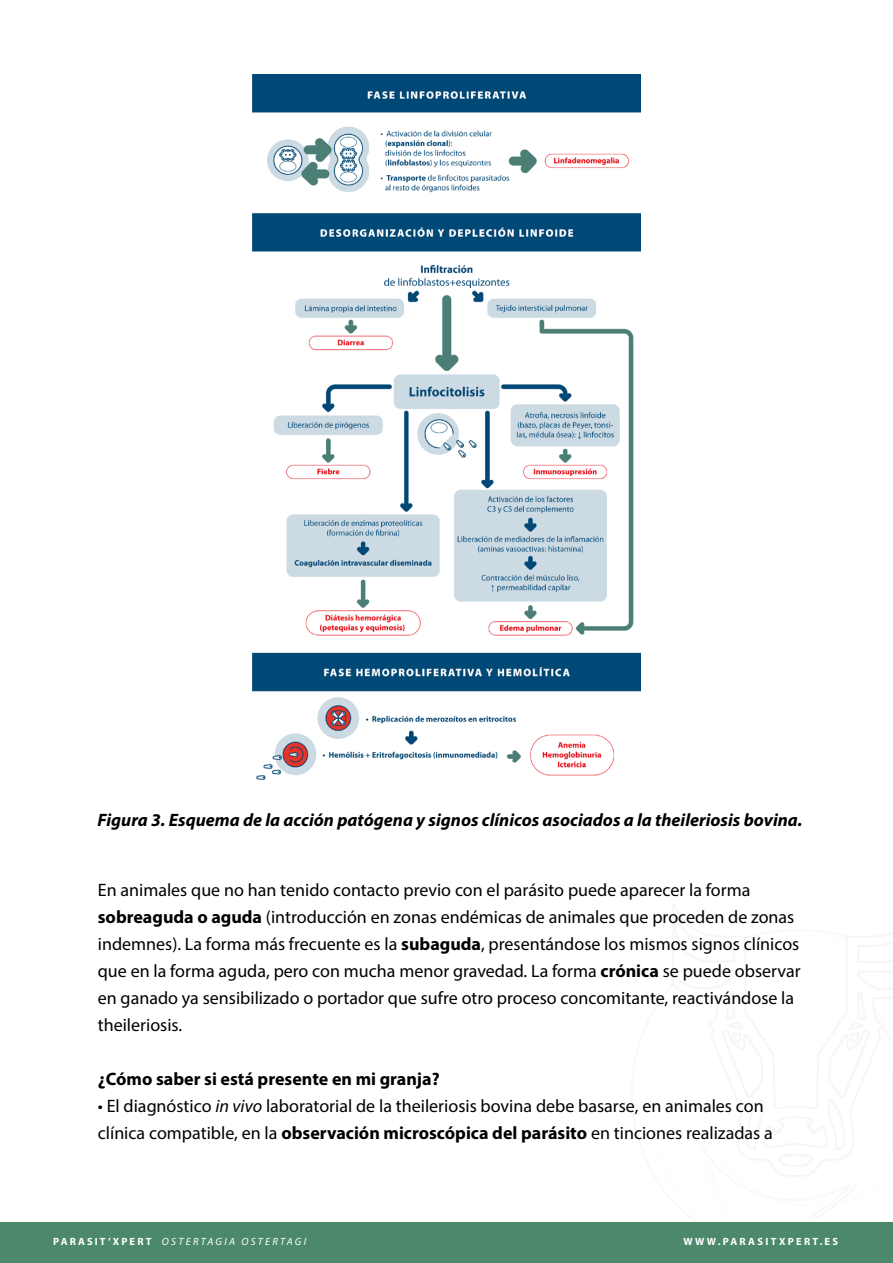
<style>
.page{position:relative;width:893px;height:1263px;background:#fff}
.page>*{position:absolute;margin:0;border:0;box-sizing:border-box;transform-origin:0 0}
.t1{font:18px/27px "Myriad Pro";color:#000}
.t2{font:italic 700 18px "Myriad Pro";color:#000}
.t3{font:700 18px "Myriad Pro";color:#000}
.t4{font:italic 10.5px "Myriad Pro";letter-spacing:.22em;color:#fff}
.t5{font:700 10.5px "Myriad Pro";letter-spacing:.22em;color:#fff}
.s1{font-weight:700}
.s2{font-style:italic}
.s3{font-weight:700;font-style:normal}
</style>
<div class="page">
<div style="left:0;top:1222px;width:893px;height:41px;background:#4c896b"></div>
<img style="left:252px;top:74px;width:389px;height:706px">
<p class="t2" style="left:98px;top:809px;width:706px">Figura 3. Esquema de la acción patógena y signos clínicos asociados a la theileriosis bovina.</p>
<p class="t1" style="left:98px;top:876px;width:704px">En animales que no han tenido contacto previo con el parásito puede aparecer la forma <span class="s1">sobreaguda o aguda</span> (introducción en zonas endémicas de animales que proceden de zonas indemnes). La forma más frecuente es la <span class="s1">subaguda</span>, presentándose los mismos signos clínicos que en la forma aguda, pero con mucha menor gravedad. La forma <span class="s1">crónica</span> se puede observar en ganado ya sensibilizado o portador que sufre otro proceso concomitante, reactivándose la theileriosis.</p>
<p class="t3" style="left:98px;top:1067px;width:343px">¿Cómo saber si está presente en mi granja?</p>
<p class="t1" style="left:98px;top:1092px;width:676px">• El diagnóstico <span class="s2">in vivo</span> laboratorial de la theileriosis bovina debe basarse, en animales con clínica compatible, en la <span class="s1">observación microscópica del parásito</span> en tinciones realizadas a</p>
<p class="t4" style="left:53px;top:1235px;width:255px"><span class="s3">PARASIT’XPERT</span> OSTERTAGIA OSTERTAGI</p>
<p class="t5" style="left:683px;top:1235px;width:156px">WWW.PARASITXPERT.ES</p>
</div>
